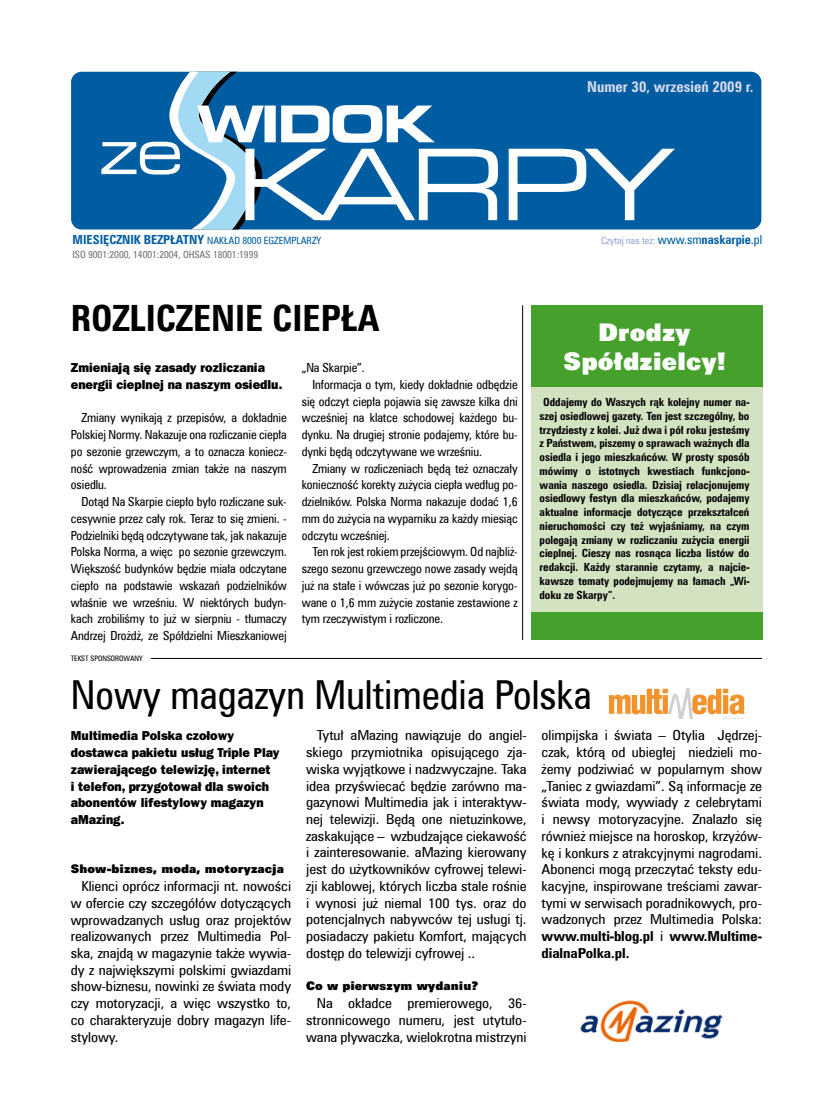
<style>
.page{position:relative;width:833px;height:1117px;background:#fff}
.page>*{position:absolute;margin:0;border:0;box-sizing:border-box;transform-origin:0 0}
.t1{font:40px "Zurich Cn EU";color:#000}
.t2{font:700 36.25px "Zurich Cn EU";color:#000}
.t3{font:24.38px/29.5px "Zurich X Blk EU";color:#fff;text-align:center}
.t4{font:13.75px/16.8px "Zurich Cn EU";letter-spacing:-.005em;color:#000;text-align:justify;scale:1.1 1}
.t5{font:800 13px/16.8px "Franklin Gothic Pl";color:#000;scale:.96 1}
.t6{font:12.5px/16.8px "Zurich Cn EU";letter-spacing:-.005em;color:#000;text-align:justify}
.t7{font:11.88px "Zurich X Blk EU";color:#000}
.t8{font:700 11.25px/13.8px "Zurich Cn EU";letter-spacing:-.005em;color:#000;text-align:justify}
.t9{font:10px "Zurich Cn EU";color:#005da2}
.t10{font:10px "Zurich Cn EU";letter-spacing:-.005em;color:#707173}
.t11{font:10px "Zurich Cn EU";color:#94a7cf}
.t12{font:7.5px "Zurich Cn EU";color:#000}
.s1{font-weight:700;font-size:12.5px}
.s2{font-size:12.5px;color:#005da2}
.s3{font-weight:700;font-size:12.5px;color:#005da2}
.s4{font-weight:700}
</style>
<div class="page">
<div style="left:531px;top:305px;width:231px;height:334px;background:#d3e3c2"></div>
<div style="left:531px;top:305px;width:231px;height:81px;background:#45a12b"></div>
<div style="left:71px;top:72px;width:690px;height:157px;background:#005da2;border-radius:10px"></div>
<svg style="left:508px;top:149px;width:167px;height:71px"></svg>
<svg style="left:101px;top:72px;width:397px;height:157px"></svg>
<hr style="left:522px;top:305px;width:1px;height:334px;background:#000">
<div style="left:531px;top:612px;width:231px;height:27px;background:#45a12b"></div>
<hr style="left:151px;top:658px;width:611px;height:1px;background:#000">
<svg style="left:609px;top:688px;width:135px;height:30px"></svg>
<img style="left:580px;top:1000px;width:143px;height:41px">
<p class="t9" style="left:73px;top:235px;width:250px"><span class="s1">MIESIĘCZNIK BEZPŁATNY</span> NAKŁAD 8000 EGZEMPLARZY</p>
<p class="t11" style="left:601px;top:235px;width:162px">Czytaj nas też: <span class="s2">www.sm</span><span class="s3">naskarpie</span><span class="s2">.pl</span></p>
<p class="t10" style="left:73px;top:248px;width:187px">ISO 9001:2000, 14001:2004, OHSAS 18001:1999</p>
<h2 class="t2" style="left:71px;top:296px;width:93px">Rozliczenie</h2>
<h2 class="t2" style="left:272px;top:296px;width:39px">Ciepła</h2>
<p class="t5" style="left:71px;top:359px;width:222px">Zmieniają się zasady rozliczania energii cieplnej na naszym osiedlu.</p>
<p class="t6" style="left:71px;top:409px;width:217px;text-indent:11px">Zmiany wynikają z przepisów, a dokładnie Polskiej Normy. Nakazuje ona rozliczanie ciepła po sezonie grzewczym, a to oznacza koniecz&shy;ność wprowadzenia zmian także na naszym osiedlu.</p>
<p class="t6" style="left:71px;top:493px;width:217px;text-indent:11px">Dotąd Na Skarpie ciepło było rozliczane suk&shy;cesywnie przez cały rok. Teraz to się zmieni. - Podzielniki będą odczytywane tak, jak nakazuje Polska Norma, a więc po sezonie grzewczym.<br>Większość budynków będzie miała odczytane ciepło na podstawie wskazań podzielników właśnie we wrześniu. W niektórych budyn&shy;kach zrobiliśmy to już w sierpniu - tłumaczy Andrzej Drożdż, ze Spółdzielni Mieszkaniowej</p>
<p class="t12" style="left:71px;top:654px;width:73px">TEKST SPONSOROWANY</p>
<p class="t6" style="left:302px;top:359px;width:65px">„Na Skarpie”.</p>
<p class="t6" style="left:312px;top:376px;width:207px">Informacja o tym, kiedy dokładnie odbędzie</p>
<p class="t6" style="left:302px;top:392px;width:217px">się odczyt ciepła pojawia się zawsze kilka dni</p>
<p class="t6" style="left:302px;top:409px;width:217px">wcześniej na klatce schodowej każdego bu-</p>
<p class="t6" style="left:302px;top:426px;width:217px">dynku. Na drugiej stronie podajemy, które bu-</p>
<p class="t6" style="left:302px;top:443px;width:182px">dynki będą odczytywane we wrześniu.</p>
<p class="t6" style="left:312px;top:459px;width:207px">Zmiany w rozliczeniach będą też oznaczały</p>
<p class="t6" style="left:302px;top:476px;width:217px">konieczność korekty zużycia ciepła według po-</p>
<p class="t6" style="left:302px;top:493px;width:217px">dzielników. Polska Norma nakazuje dodać 1,6</p>
<p class="t6" style="left:302px;top:510px;width:217px">mm do zużycia na wyparniku za każdy miesiąc</p>
<p class="t6" style="left:302px;top:526px;width:90px">odczytu wcześniej.</p>
<p class="t6" style="left:312px;top:543px;width:207px">Ten rok jest rokiem przejściowym. Od najbliż-</p>
<p class="t6" style="left:302px;top:560px;width:217px">szego sezonu grzewczego nowe zasady wejdą</p>
<p class="t6" style="left:302px;top:576px;width:217px">już na stałe i wówczas już po sezonie korygo-</p>
<p class="t6" style="left:302px;top:593px;width:217px">wane o 1,6 mm zużycie zostanie zestawione z</p>
<p class="t6" style="left:302px;top:610px;width:143px">tym rzeczywistym i rozliczone.</p>
<h3 class="t3" style="left:563px;top:316px;width:163px">Drodzy<br>Spółdzielcy!</h3>
<p class="t8" style="left:539px;top:395px;width:211px;text-indent:4px">Oddajemy do Waszych rąk kolejny numer na&shy;szej osiedlowej gazety. Ten jest szczególny, bo trzydziesty z kolei. Już dwa i pół roku jesteśmy z Państwem, piszemy o sprawach ważnych dla osiedla i jego mieszkańców. W prosty sposób mówimy o istotnych kwestiach funkcjono&shy;wania naszego osiedla. Dzisiaj relacjonujemy osiedlowy festyn dla mieszkańców, podajemy aktualne informacje dotyczące przekształceń nieruchomości czy też wyjaśniamy, na czym polegają zmiany w rozliczaniu zużycia energii cieplnej. Cieszy nas rosnąca liczba listów do redakcji. Każdy starannie czytamy, a najcie&shy;kawsze tematy podejmujemy na łamach „Wi&shy;doku ze Skarpy”.</p>
<h1 class="t1" style="left:71px;top:669px;width:522px">Nowy magazyn Multimedia Polska</h1>
<p class="t5" style="left:71px;top:727px;width:219px">Multimedia Polska czołowy dostawca pakietu usług Triple Play zawierającego telewizję, internet<br>i telefon, przygotował dla swoich abonentów lifestylowy magazyn aMazing.</p>
<p class="t7" style="left:71px;top:860px;width:215px">Show-biznes, moda, motoryzacja</p>
<p class="t4" style="left:71px;top:877px;width:202px;text-indent:11px">Klienci oprócz informacji nt. nowości w ofercie czy szczegółów dotyczących wprowadzanych usług oraz projektów realizowanych przez Multimedia Pol&shy;ska, znajdą w magazynie także wywia&shy;dy z największymi polskimi gwiazdami show-biznesu, nowinki ze świata mody czy motoryzacji, a więc wszystko to, co charakteryzuje dobry magazyn life&shy;stylowy.</p>
<p class="t4" style="left:306px;top:726px;width:202px;text-indent:11px">Tytuł aMazing nawiązuje do angiel&shy;skiego przymiotnika opisującego zja&shy;wiska wyjątkowe i nadzwyczajne. Taka idea przyświecać będzie zarówno ma&shy;gazynowi Multimedia jak i interaktyw&shy;nej telewizji. Będą one nietuzinkowe, zaskakujące – wzbudzające ciekawość i zainteresowanie. aMazing kierowany jest do użytkowników cyfrowej telewi&shy;zji kablowej, których liczba stale rośnie i wynosi już niemal 100 tys. oraz do potencjalnych nabywców tej usługi tj. posiadaczy pakietu Komfort, mających dostęp do telewizji cyfrowej ..</p>
<p class="t7" style="left:306px;top:977px;width:174px">Co w pierwszym wydaniu?</p>
<p class="t4" style="left:306px;top:994px;width:202px;text-indent:11px">Na okładce premierowego, 36- stronnicowego numeru, jest utytuło&shy;wana pływaczka, wielokrotna mistrzyni</p>
<p class="t4" style="left:541px;top:726px;width:202px">olimpijska i świata – Otylia Jędrzej&shy;czak, którą od ubiegłej niedzieli mo&shy;żemy podziwiać w popularnym show „Taniec z gwiazdami”. Są informacje ze świata mody, wywiady z celebrytami i newsy motoryzacyjne. Znalazło się również miejsce na horoskop, krzyżów&shy;kę i konkurs z atrakcyjnymi nagrodami.<br>Abonenci mogą przeczytać teksty edu&shy;kacyjne, inspirowane treściami zawar&shy;tymi w serwisach poradnikowych, pro&shy;wadzonych przez Multimedia Polska: <span class="s4">www.multi-blog.pl</span> i <span class="s4">www.Multime&shy;dialnaPolka.pl.</span></p>
</div>
